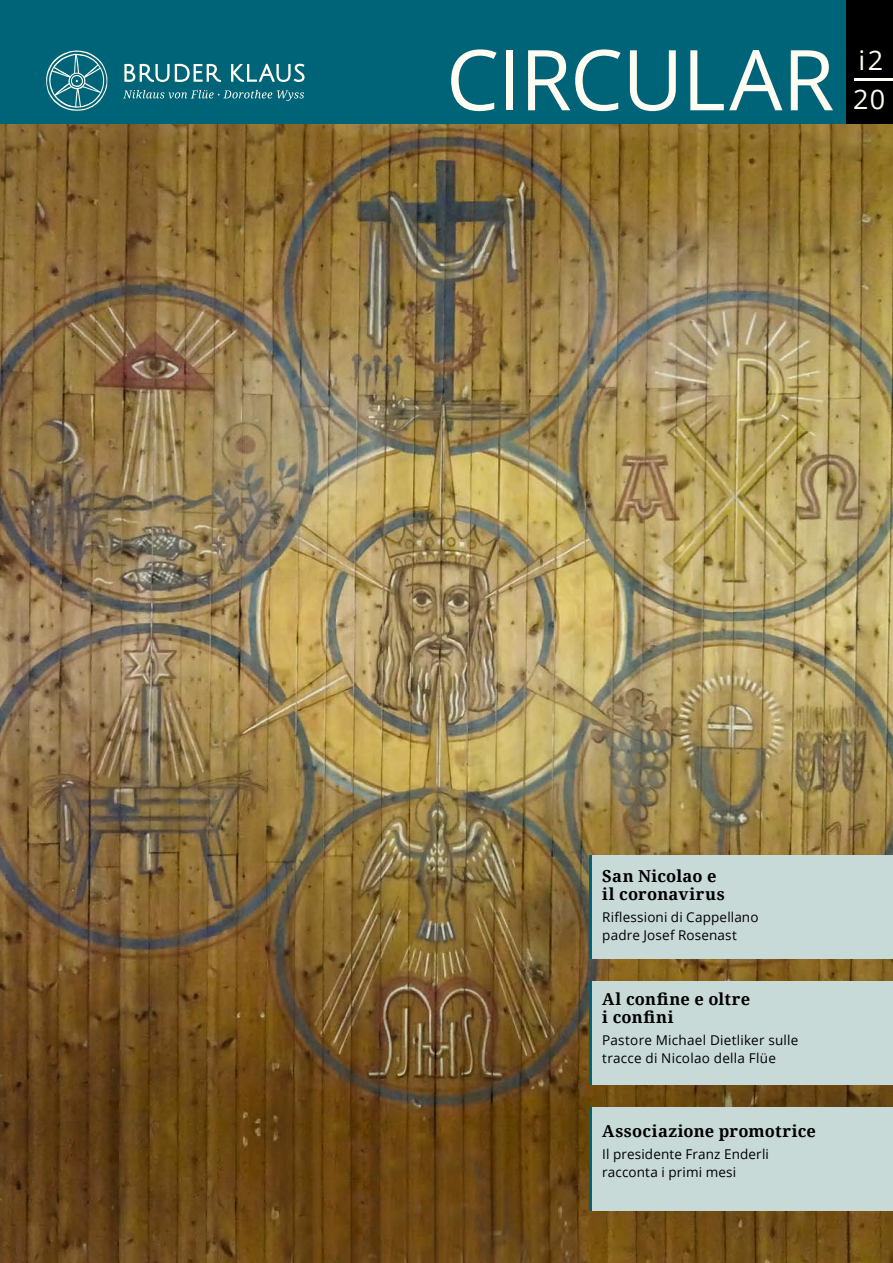
<style>
.page{position:relative;width:893px;height:1263px;background:#fff}
.page>*{position:absolute;margin:0;border:0;box-sizing:border-box;transform-origin:0 0}
.t1{font:84px "Open Sans";letter-spacing:-.015em;color:#fff}
.t2{font:27px/39px "Open Sans";color:#fff}
.t3{font:700 16.5px/18px "Noto Serif";letter-spacing:.015em;color:#000}
.t4{font:13.5px/18px "Open Sans";letter-spacing:.015em;color:#000}
</style>
<div class="page">
<img style="left:0;top:0;width:893px;height:1263px">
<h1 class="t1" style="left:446px;top:22px;width:390px">CIRCULAR</h1>
<h2 class="t2" style="left:853px;top:40px;width:33px">i2<br>20</h2>
<p class="t3" style="left:602px;top:866px;width:124px">San Nicolao e il coronavirus</p>
<p class="t4" style="left:602px;top:908px;width:158px">Riflessioni di Cappellano padre Josef Rosenast</p>
<p class="t3" style="left:602px;top:989px;width:149px">Al confine e oltre i confini</p>
<p class="t4" style="left:602px;top:1031px;width:198px">Pastore Michael Dietliker sulle tracce di Nicolao della Flüe</p>
<p class="t3" style="left:602px;top:1121px;width:215px">Associazione promotrice</p>
<p class="t4" style="left:602px;top:1144px;width:168px">Il presidente Franz Enderli racconta i primi mesi</p>
</div>
